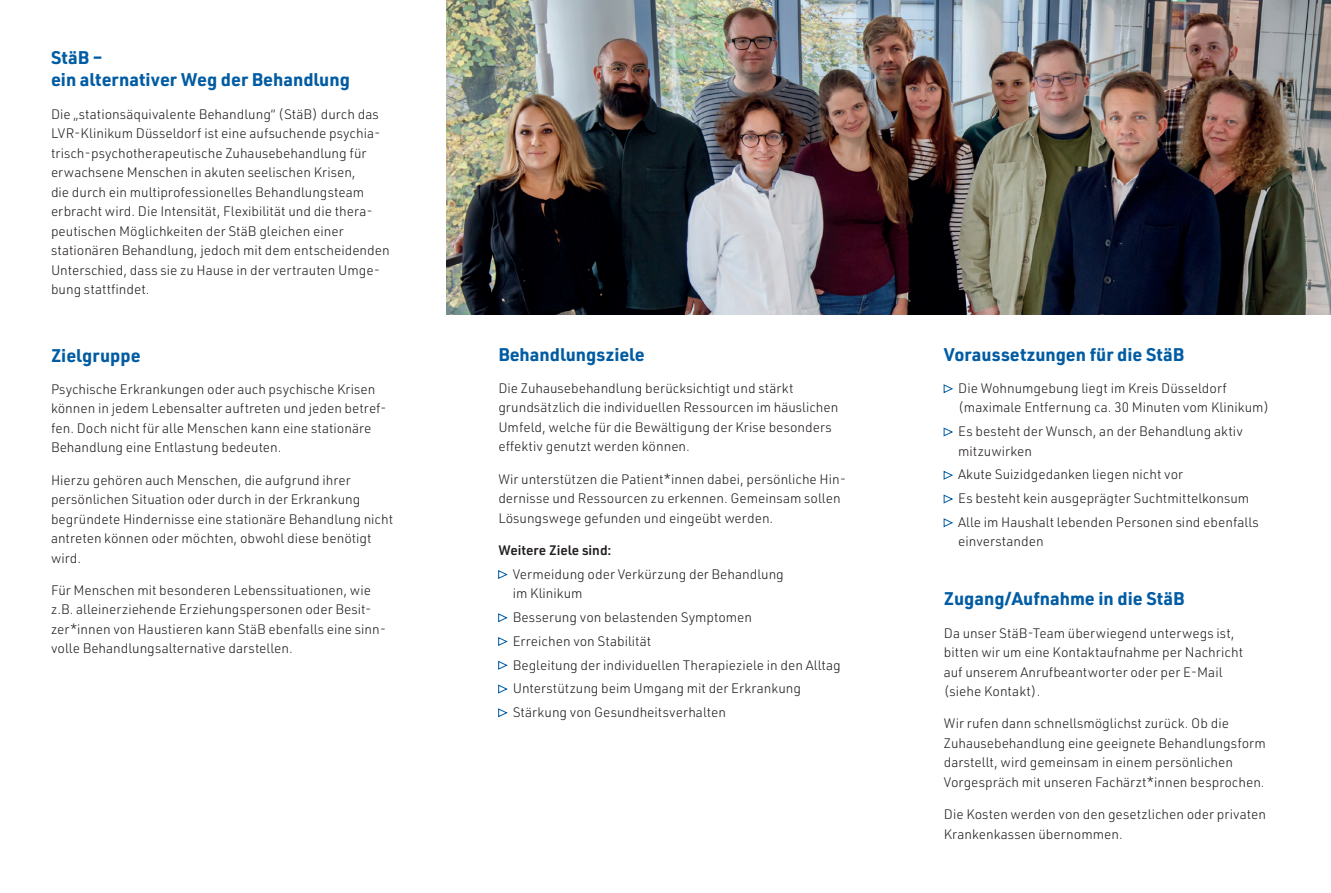
<style>
.page{position:relative;width:1331px;height:893px;background:#fff}
.page>*{position:absolute;margin:0;border:0;box-sizing:border-box;transform-origin:0 0}
.t1{font:700 18px/22.5px "URWDIN";color:#015ca3}
.t2{font:300 13.5px/19.5px "URWDIN";color:#231f20}
.t3{font:600 13.5px "URWDIN";color:#231f20}
</style>
<div class="page">
<svg style="left:498px;top:570px;width:10px;height:9px"></svg>
<svg style="left:498px;top:613px;width:10px;height:9px"></svg>
<svg style="left:498px;top:637px;width:10px;height:9px"></svg>
<svg style="left:498px;top:661px;width:10px;height:9px"></svg>
<svg style="left:498px;top:684px;width:10px;height:10px"></svg>
<svg style="left:498px;top:708px;width:10px;height:9px"></svg>
<svg style="left:943px;top:384px;width:10px;height:9px"></svg>
<svg style="left:943px;top:427px;width:10px;height:10px"></svg>
<svg style="left:943px;top:471px;width:10px;height:9px"></svg>
<svg style="left:943px;top:494px;width:10px;height:10px"></svg>
<svg style="left:943px;top:518px;width:10px;height:9px"></svg>
<img style="left:446px;top:0;width:885px;height:315px">
<h1 class="t1" style="left:51px;top:45px;width:300px">StäB –<br>ein alternativer Weg der Behandlung</h1>
<p class="t2" style="left:51px;top:104px;width:340px">Die „stationsäquivalente Behandlung“ (StäB) durch das LVR-Klinikum Düsseldorf ist eine aufsuchende psychia&shy;trisch-psychotherapeutische Zuhausebehandlung für erwachsene Menschen in akuten seelischen Krisen,<br>die durch ein multiprofessionelles Behandlungsteam erbracht wird. Die Intensität, Flexibilität und die thera&shy;peutischen Möglichkeiten der StäB gleichen einer stationären Behandlung, jedoch mit dem entscheidenden Unterschied, dass sie zu Hause in der vertrauten Umge&shy;bung stattfindet.</p>
<h1 class="t1" style="left:51px;top:343px;width:91px">Zielgruppe</h1>
<p class="t2" style="left:51px;top:379px;width:337px">Psychische Erkrankungen oder auch psychische Krisen können in jedem Lebensalter auftreten und jeden betref&shy;fen. Doch nicht für alle Menschen kann eine stationäre Behandlung eine Entlastung bedeuten.</p>
<p class="t2" style="left:51px;top:470px;width:344px">Hierzu gehören auch Menschen, die aufgrund ihrer persönlichen Situation oder durch in der Erkrankung begründete Hindernisse eine stationäre Behandlung nicht antreten können oder möchten, obwohl diese benötigt wird.</p>
<p class="t2" style="left:51px;top:580px;width:337px">Für Menschen mit besonderen Lebenssituationen, wie z.B. alleinerziehende Erziehungspersonen oder Besit&shy;zer*innen von Haustieren kann StäB ebenfalls eine sinn&shy;volle Behandlungsalternative darstellen.</p>
<h1 class="t1" style="left:498px;top:342px;width:148px">Behandlungsziele</h1>
<p class="t2" style="left:498px;top:378px;width:342px">Die Zuhausebehandlung berücksichtigt und stärkt grundsätzlich die individuellen Ressourcen im häuslichen Umfeld, welche für die Bewältigung der Krise besonders effektiv genutzt werden können.</p>
<p class="t2" style="left:498px;top:469px;width:349px">Wir unterstützen die Patient*innen dabei, persönliche Hin&shy;dernisse und Ressourcen zu erkennen. Gemeinsam sollen<br>Lösungswege gefunden und eingeübt werden.</p>
<p class="t3" style="left:498px;top:541px;width:115px">Weitere Ziele sind:</p>
<p class="t2" style="left:513px;top:564px;width:273px">Vermeidung oder Verkürzung der Behandlung im Klinikum</p>
<p class="t2" style="left:513px;top:605px;width:330px;line-height:23.7px">Besserung von belastenden Symptomen<br>Erreichen von Stabilität<br>Begleitung der individuellen Therapieziele in den Alltag Unterstützung beim Umgang mit der Erkrankung Stärkung von Gesundheitsverhalten</p>
<h1 class="t1" style="left:944px;top:342px;width:242px">Voraussetzungen für die StäB</h1>
<p class="t2" style="left:958px;top:378px;width:313px">Die Wohnumgebung liegt im Kreis Düsseldorf (maximale Entfernung ca. 30 Minuten vom Klinikum)</p>
<p class="t2" style="left:958px;top:421px;width:286px">Es besteht der Wunsch, an der Behandlung aktiv mitzuwirken</p>
<p class="t2" style="left:958px;top:462px;width:302px;line-height:23.7px">Akute Suizidgedanken liegen nicht vor<br>Es besteht kein ausgeprägter Suchtmittelkonsum<br>Alle im Haushalt lebenden Personen sind ebenfalls</p>
<p class="t2" style="left:958px;top:532px;width:87px">einverstanden</p>
<h1 class="t1" style="left:944px;top:587px;width:242px">Zugang/Aufnahme in die StäB</h1>
<p class="t2" style="left:944px;top:623px;width:301px">Da unser StäB-Team überwiegend unterwegs ist, bitten wir um eine Kontaktaufnahme per Nachricht auf unserem Anrufbeantworter oder per E-Mail (siehe Kontakt).</p>
<p class="t2" style="left:944px;top:714px;width:324px">Wir rufen dann schnellsmöglichst zurück. Ob die Zuhausebehandlung eine geeignete Behandlungsform darstellt, wird gemeinsam in einem persönlichen Vorgespräch mit unseren Fachärzt*innen besprochen.</p>
<p class="t2" style="left:944px;top:804px;width:324px">Die Kosten werden von den gesetzlichen oder privaten<br>Krankenkassen übernommen.</p>
</div>
